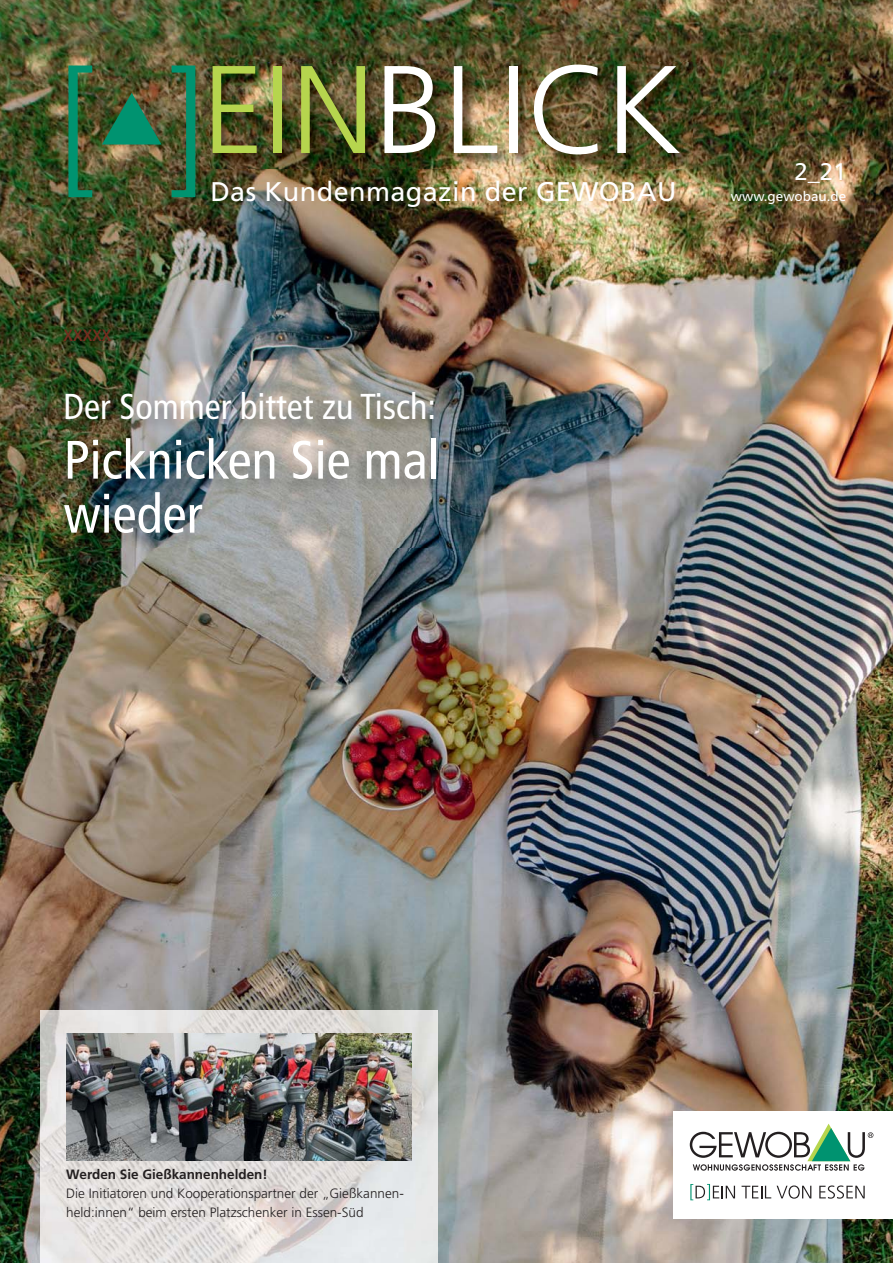
<style>
.page{position:relative;width:893px;height:1263px;background:#fff}
.page>*{position:absolute;margin:0;border:0;box-sizing:border-box;transform-origin:0 0}
.t1{font:300 124.5px "Frutiger LT Pro";color:#fff}
.t2{font:condensed 54px/54px "Frutiger LT Pro";color:#fff}
.t3{font:condensed 36px "Frutiger LT Pro";color:#fff}
.t4{font:27px "Frutiger LT Pro";letter-spacing:.015em;color:#fff}
.t5{font:24px "Frutiger LT Pro";color:#fff}
.t6{font:condensed 22.5px "Frutiger LT Pro";color:#782d20}
.t7{font:300 13.5px/19px "Frutiger LT Pro";color:#231f20}
.t8{font:700 13.5px "Frutiger LT Pro";color:#231f20}
.t9{font:13.5px "Frutiger LT Pro";color:#fff}
.s1{font-size:147px;color:#009370}
.s2{color:#b6d54e}
</style>
<div class="page">
<img style="left:0;top:0;width:892px;height:1263px">
<img style="left:41px;top:1011px;width:397px;height:252px">
<img style="left:210px;top:63px;width:482px;height:105px">
<svg style="left:102px;top:93px;width:59px;height:52px;background:#2a714d"></svg>
<div style="left:673px;top:1111px;width:219px;height:108px;background:#fff"></div>
<svg style="left:689px;top:1124px;width:184px;height:47px"></svg>
<svg style="left:741px;top:1186px;width:70px;height:13px"></svg>
<svg style="left:819px;top:1186px;width:45px;height:13px"></svg>
<svg style="left:690px;top:1184px;width:45px;height:16px"></svg>
<img style="left:66px;top:1033px;width:345px;height:128px">
<img style="left:51px;top:328px;width:387px;height:220px">
<h1 class="t1" style="left:58px;top:49px;width:624px"><span class="s1">[ ]</span><span class="s2">EIN</span>BLICK</h1>
<h3 class="t4" style="left:210px;top:179px;width:467px">Das Kundenmagazin der GEWOBAU</h3>
<h3 class="t6" style="left:64px;top:322px;width:49px">xxxxx</h3>
<h3 class="t3" style="left:64px;top:389px;width:374px">Der Sommer bittet zu Tisch:</h3>
<h2 class="t2" style="left:64px;top:436px;width:377px">Picknicken Sie mal wieder</h2>
<h3 class="t5" style="left:794px;top:160px;width:54px">2_21</h3>
<p class="t9" style="left:730px;top:190px;width:117px">www.gewobau.de</p>
<p class="t8" style="left:66px;top:1168px;width:203px">Werden Sie Gießkannenhelden!</p>
<p class="t7" style="left:66px;top:1184px;width:339px">Die Initiatoren und Kooperationspartner der „Gießkannen&shy;held:innen“ beim ersten Platzschenker in Essen-Sü d</p>
</div>
